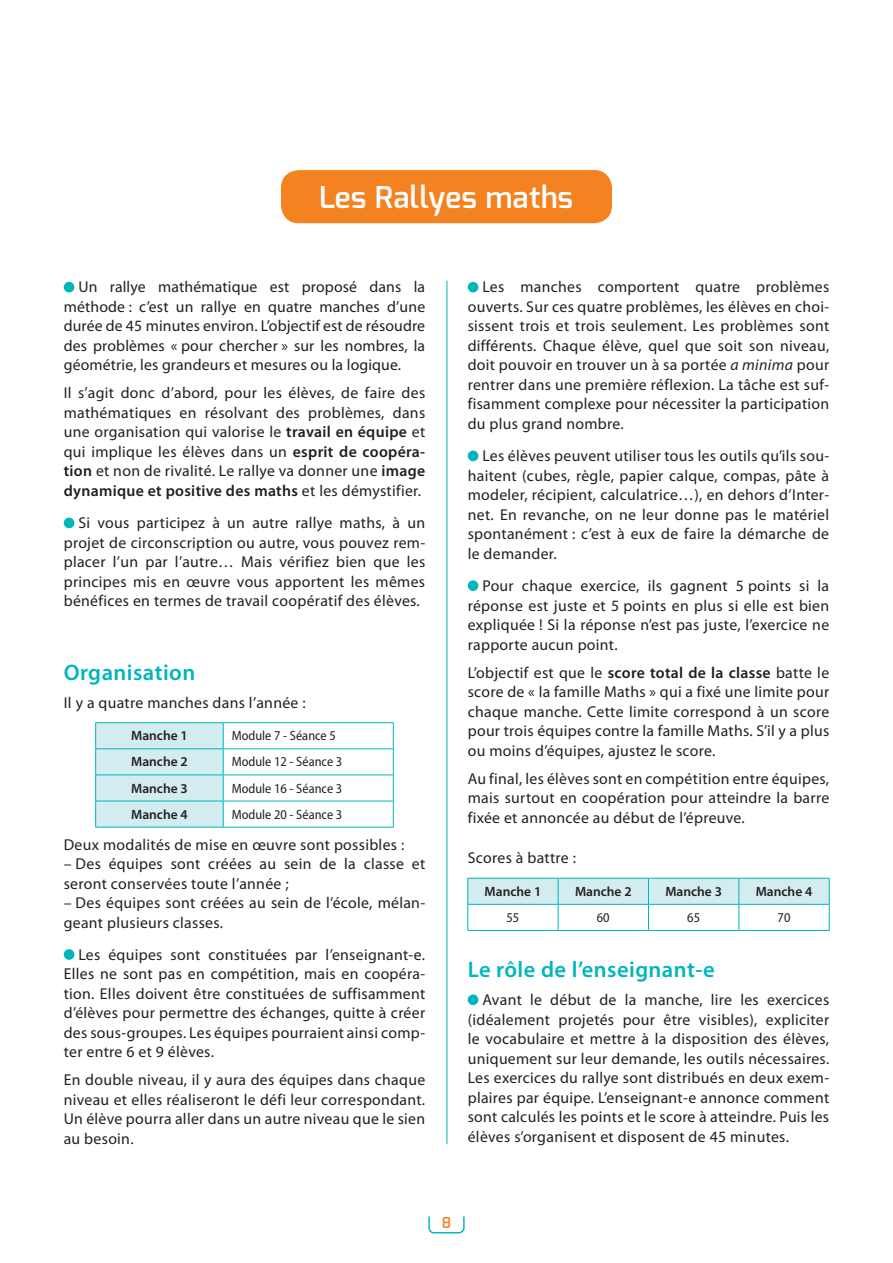
<style>
.page{position:relative;width:893px;height:1263px;background:#fff}
.page>*{position:absolute;margin:0;border:0;box-sizing:border-box;transform-origin:0 0}
.t1{font:600 30px "Exo";letter-spacing:.02em;color:#fff}
.t2{font:600 22.5px "Myriad Pro";letter-spacing:.02em;color:#00b6bc}
.t3{font:15.75px/19.5px "Myriad Pro";letter-spacing:.02em;color:#231f20;text-align:justify}
.t4{font:600 15px "Exo";color:#f58220}
.t5{font:semi-condensed 13.5px "Myriad Pro";color:#231f20}
.t6{font:600 13.5px "Myriad Pro";color:#231f20}
.s1{font-weight:600}
.s2{font-style:italic}
</style>
<div class="page">
<svg style="left:428px;top:1216px;width:37px;height:18px"></svg>
<div style="left:281px;top:170px;width:331px;height:53px;background:#f58220;border-radius:18px"></div>
<hr style="left:446px;top:281px;width:1px;height:863px;background:#00b6bc">
<div style="left:64px;top:282px;width:10px;height:10px;background:#00b6bc;border-radius:50%"></div>
<div style="left:64px;top:518px;width:10px;height:10px;background:#00b6bc;border-radius:50%"></div>
<hr style="left:223px;top:748px;width:171px;height:1px;background:#00b6bc">
<hr style="left:223px;top:774px;width:171px;height:1px;background:#00b6bc">
<hr style="left:223px;top:801px;width:171px;height:1px;background:#00b6bc">
<hr style="left:95px;top:722px;width:128px;height:1px;background:#00b6bc">
<hr style="left:95px;top:827px;width:128px;height:1px;background:#00b6bc">
<hr style="left:223px;top:722px;width:171px;height:1px;background:#00b6bc">
<svg style="left:95px;top:723px;width:129px;height:104px;background:#c6e9ec"></svg>
<svg style="left:393px;top:723px;width:1px;height:104px"></svg>
<hr style="left:223px;top:827px;width:171px;height:1px;background:#00b6bc">
<div style="left:64px;top:949px;width:10px;height:11px;background:#00b6bc;border-radius:50%"></div>
<div style="left:468px;top:282px;width:10px;height:10px;background:#00b6bc;border-radius:50%"></div>
<div style="left:468px;top:451px;width:10px;height:10px;background:#00b6bc;border-radius:50%"></div>
<div style="left:468px;top:580px;width:10px;height:11px;background:#00b6bc;border-radius:50%"></div>
<svg style="left:467px;top:878px;width:363px;height:52px"></svg>
<hr style="left:467px;top:930px;width:91px;height:1px;background:#00b6bc">
<hr style="left:558px;top:930px;width:90px;height:1px;background:#00b6bc">
<hr style="left:648px;top:930px;width:91px;height:1px;background:#00b6bc">
<hr style="left:739px;top:930px;width:90px;height:1px;background:#00b6bc">
<div style="left:468px;top:994px;width:10px;height:11px;background:#00b6bc;border-radius:50%"></div>
<h1 class="t1" style="left:319px;top:178px;width:255px">Les Rallyes maths</h1>
<p class="t3" style="left:64px;top:278px;width:363px;text-indent:15px">Un rallye mathématique est proposé dans la méthode : c’est un rallye en quatre manches d’une durée de 45 minutes environ. L’objectif est de résoudre des problèmes « pour chercher » sur les nombres, la géométrie, les grandeurs et mesures ou la logique.</p>
<p class="t3" style="left:64px;top:384px;width:363px">Il s’agit donc d’abord, pour les élèves, de faire des mathématiques en résolvant des problèmes, dans une organisation qui valorise le <span class="s1">travail en équipe</span> et qui implique les élèves dans un <span class="s1">esprit de coopéra&shy;tion</span> et non de rivalité. Le rallye va donner une <span class="s1">image dynamique et positive des maths</span> et les démystifier.</p>
<p class="t3" style="left:64px;top:513px;width:363px;text-indent:15px">Si vous participez à un autre rallye maths, à un projet de circonscription ou autre, vous pouvez rem&shy;placer l’un par l’autre… Mais vérifiez bien que les principes mis en œuvre vous apportent les mêmes bénéfices en termes de travail coopératif des élèves.</p>
<h2 class="t2" style="left:64px;top:660px;width:133px">Organisation</h2>
<p class="t3" style="left:64px;top:693px;width:243px">Il y a quatre manches dans l’année :</p>
<p class="t6" style="left:131px;top:728px;width:58px">Manche 1</p>
<p class="t5" style="left:232px;top:728px;width:106px">Module 7 - Séance 5</p>
<p class="t6" style="left:131px;top:754px;width:58px">Manche 2</p>
<p class="t5" style="left:232px;top:754px;width:112px">Module 12 - Séance 3</p>
<p class="t6" style="left:131px;top:780px;width:58px">Manche 3</p>
<p class="t5" style="left:232px;top:781px;width:112px">Module 16 - Séance 3</p>
<p class="t6" style="left:131px;top:807px;width:58px">Manche 4</p>
<p class="t5" style="left:232px;top:807px;width:112px">Module 20 - Séance 3</p>
<p class="t3" style="left:64px;top:835px;width:342px">Deux modalités de mise en œuvre sont possibles :</p>
<p class="t3" style="left:64px;top:854px;width:363px">– Des équipes sont créées au sein de la classe et seront conservées toute l’année ;</p>
<p class="t3" style="left:64px;top:893px;width:363px">– Des équipes sont créées au sein de l’école, mélan&shy;geant plusieurs classes.</p>
<p class="t3" style="left:64px;top:945px;width:363px;text-indent:15px">Les équipes sont constituées par l’enseignant-e.<br>Elles ne sont pas en compétition, mais en coopéra&shy;tion. Elles doivent être constituées de suffisamment d’élèves pour permettre des échanges, quitte à créer des sous-groupes. Les équipes pourraient ainsi comp&shy;ter entre 6 et 9 élèves.</p>
<p class="t3" style="left:64px;top:1070px;width:363px">En double niveau, il y aura des équipes dans chaque niveau et elles réaliseront le défi leur correspondant.<br>Un élève pourra aller dans un autre niveau que le sien au besoin.</p>
<p class="t3" style="left:468px;top:278px;width:363px;text-indent:15px">Les manches comportent quatre problèmes ouverts. Sur ces quatre problèmes, les élèves en choi&shy;sissent trois et trois seulement. Les problèmes sont différents. Chaque élève, quel que soit son niveau, doit pouvoir en trouver un à sa portée <span class="s2">a minima</span> pour rentrer dans une première réflexion. La tâche est suf&shy;fisamment complexe pour nécessiter la participation du plus grand nombre.</p>
<p class="t3" style="left:468px;top:446px;width:363px;text-indent:15px">Les élèves peuvent utiliser tous les outils qu’ils sou&shy;haitent (cubes, règle, papier calque, compas, pâte à modeler, récipient, calculatrice…), en dehors d’Inter&shy;net. En revanche, on ne leur donne pas le matériel spontanément : c’est à eux de faire la démarche de le demander.</p>
<p class="t3" style="left:468px;top:576px;width:363px;text-indent:15px">Pour chaque exercice, ils gagnent 5 points si la réponse est juste et 5 points en plus si elle est bien expliquée ! Si la réponse n’est pas juste, l’exercice ne rapporte aucun point.</p>
<p class="t3" style="left:468px;top:663px;width:363px">L’objectif est que le <span class="s1">score total de la classe</span> batte le score de « la famille Maths » qui a fixé une limite pour chaque manche. Cette limite correspond à un score pour trois équipes contre la famille Maths. S’il y a plus ou moins d’équipes, ajustez le score.</p>
<p class="t3" style="left:468px;top:769px;width:363px">Au final, les élèves sont en compétition entre équipes, mais surtout en coopération pour atteindre la barre fixée et annoncée au début de l’épreuve.</p>
<p class="t3" style="left:468px;top:848px;width:110px">Scores à battre :</p>
<p class="t6" style="left:485px;top:884px;width:58px">Manche 1</p>
<p class="t6" style="left:575px;top:884px;width:58px">Manche 2</p>
<p class="t6" style="left:665px;top:884px;width:58px">Manche 3</p>
<p class="t6" style="left:756px;top:884px;width:58px">Manche 4</p>
<p class="t5" style="left:506px;top:910px;width:14px">55</p>
<p class="t5" style="left:597px;top:910px;width:14px">60</p>
<p class="t5" style="left:687px;top:910px;width:14px">65</p>
<p class="t5" style="left:778px;top:910px;width:14px">70</p>
<h2 class="t2" style="left:468px;top:957px;width:249px">Le rôle de l’enseignant-e</h2>
<p class="t3" style="left:468px;top:990px;width:363px;text-indent:15px">Avant le début de la manche, lire les exercices (idéalement projetés pour être visibles), expliciter le vocabulaire et mettre à la disposition des élèves, uniquement sur leur demande, les outils nécessaires.<br>Les exercices du rallye sont distribués en deux exem&shy;plaires par équipe. L’enseignant-e annonce comment sont calculés les points et le score à atteindre. Puis les élèves s’organisent et disposent de 45 minutes.</p>
<p class="t4" style="left:442px;top:1212px;width:11px">8</p>
</div>
